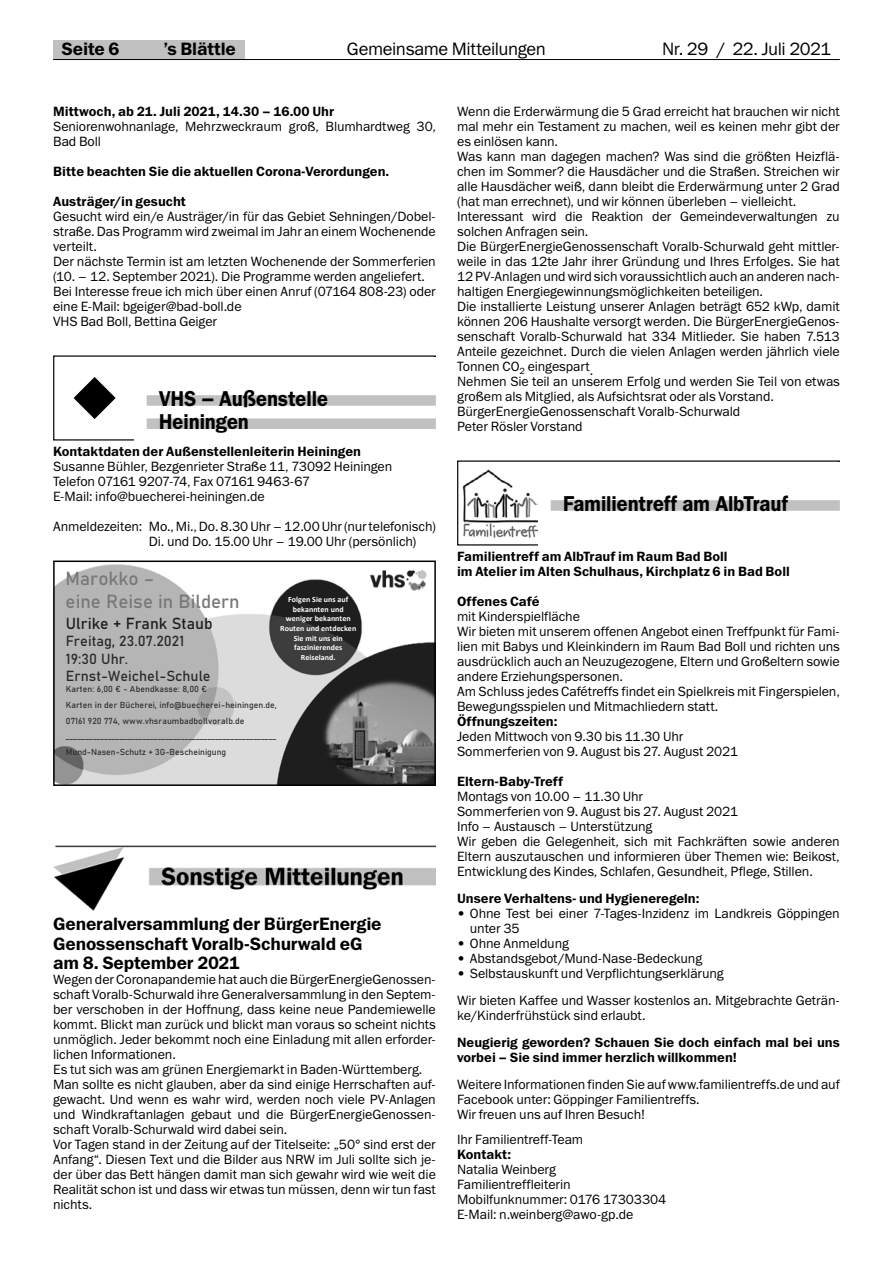
<style>
.page{position:relative;width:893px;height:1263px;background:#fff}
.page>*{position:absolute;margin:0;border:0;box-sizing:border-box;transform-origin:0 0}
.t1{font:21px/23.2px "Fra Dem OV UXIDGB";letter-spacing:.025em;color:#000;scale:.93 1}
.t2{font:21px "Fra Dem OV AOVHTL";letter-spacing:.03em;color:#000;scale:.93 1}
.t3{font:600 18.75px/22.5px "Bahnschrift";letter-spacing:.005em;color:#787878}
.t4{font:600 18.75px "Bahnschrift";color:#2e2e2e}
.t5{font:18px/19.5px "Franklin Gothic Demi ITC";letter-spacing:-.01em;color:#000}
.t6{font:18px "Franklin Gothic Book ITC";letter-spacing:-.025em;color:#000}
.t7{font:600 15.75px "Bahnschrift";letter-spacing:.005em;color:#1d1d1d}
.t8{font:600 14.4px/17.4px "Bahnschrift";letter-spacing:.005em;color:#2a2a2a}
.t9{font:13.5px/15px "Franklin Gothic Book ITC";letter-spacing:-.005em;color:#000}
.t10{font:13.5px/15px "Franklin Gothic Demi ITC";color:#000}
.t11{font:600 8.7px/15.6px "Bahnschrift";letter-spacing:.005em;color:#2e2e2e}
.t12{font:700 7.95px/9.6px "Calibri";letter-spacing:.005em;color:#fff;text-align:center}
</style>
<div class="page">
<div style="left:53px;top:40px;width:191px;height:20px;background:#c0c0c0"></div>
<hr style="left:53px;top:59px;width:787px;height:1px;background:#000">
<div style="left:147px;top:395px;width:289px;height:11px;background:#c1c1c1"></div>
<div style="left:147px;top:418px;width:289px;height:11px;background:#c1c1c1"></div>
<svg style="left:74px;top:377px;width:42px;height:42px"></svg>
<img style="left:56px;top:564px;width:377px;height:219px">
<img style="left:321px;top:677px;width:112px;height:106px">
<img style="left:360px;top:564px;width:72px;height:35px">
<div style="left:53px;top:560px;width:383px;height:226px;border:2px solid #000"></div>
<img style="left:53px;top:846px;width:383px;height:65px">
<img style="left:462px;top:469px;width:76px;height:69px">
<div style="left:551px;top:500px;width:289px;height:11px;background:#c1c1c1"></div>
<h3 class="t5" style="left:62px;top:39px;width:59px">Seite 6</h3>
<h3 class="t5" style="left:163px;top:39px;width:74px">’s Blättle</h3>
<h3 class="t6" style="left:347px;top:37px;width:201px">Gemeinsame Mitteilungen</h3>
<h3 class="t6" style="left:662px;top:37px;width:171px">Nr. 29 / 22. Juli 2021</h3>
<p class="t10" style="left:53px;top:104px;width:283px">Mittwoch, ab 21. Juli 2021, 14.30 – 16.00 Uhr</p>
<p class="t9" style="left:53px;top:118px;width:384px">Seniorenwohnanlage, Mehrzweckraum groß, Blumhardtweg 30,<br>Bad Boll</p>
<p class="t10" style="left:53px;top:164px;width:338px">Bitte beachten Sie die aktuellen Corona-Verordungen.</p>
<p class="t10" style="left:53px;top:194px;width:134px">Austräger/in gesucht</p>
<p class="t9" style="left:53px;top:208px;width:384px">Gesucht wird ein/e Austräger/in für das Gebiet Sehningen/Dobel&shy;straße. Das Programm wird zweimal im Jahr an einem Wochenende verteilt.<br>Der nächste Termin ist am letzten Wochenende der Sommerferien (10. – 12. September 2021). Die Programme werden angeliefert.<br>Bei Interesse freue ich mich über einen Anruf (07164 808-23) oder eine E-Mail: bgeiger@bad-boll.de<br>VHS Bad Boll, Bettina Geiger</p>
<h1 class="t1" style="left:159px;top:387px;width:183px">VHS – Außenstelle<br>Heiningen</h1>
<p class="t10" style="left:53px;top:444px;width:309px">Kontaktdaten der Außenstellenleiterin Heiningen</p>
<p class="t9" style="left:53px;top:458px;width:341px">Susanne Bühler, Bezgenrieter Straße 11, 73092 Heiningen<br>Telefon 07161 9207-74, Fax 07161 9463-67<br>E-Mail: info@buecherei-heiningen.de</p>
<p class="t9" style="left:149px;top:518px;width:288px;text-indent:-96px">Anmeldezeiten: Mo., Mi., Do. 8.30 Uhr – 12.00 Uhr (nur telefonisch)<br>Di. und Do. 15.00 Uhr – 19.00 Uhr (persönlich)</p>
<h2 class="t3" style="left:66px;top:566px;width:176px">Marokko –<br>eine Reise in Bildern</h2>
<p class="t7" style="left:66px;top:611px;width:148px">Ulrike + Frank Staub</p>
<p class="t8" style="left:66px;top:631px;width:146px">Freitag, 23.07.2021<br>19:30 Uhr.<br>Ernst-Weichel-Schule</p>
<p class="t11" style="left:66px;top:681px;width:213px">Karten: 6,00 € - Abendkasse: 8,00 €<br>Karten in der Bücherei, info@buecherei-heiningen.de, 07161 920 774, www.vhsraumbadbollvoralb.de _______________________________________________________ Mund-Nasen-Schutz + 3G-Bescheinigung</p>
<p class="t12" style="left:280px;top:594px;width:78px">Folgen Sie uns auf bekannten und weniger bekannten<br>Routen und entdecken<br>Sie mit uns ein faszinierendes<br>Reiseland.</p>
<h2 class="t4" style="left:67px;top:589px;width:102px">erforderlich</h2>
<h3 class="t5" style="left:53px;top:915px;width:330px">Generalversammlung der BürgerEnergie<br>Genossenschaft Voralb-Schurwald eG am 8. September 2021</h3>
<p class="t9" style="left:53px;top:972px;width:384px">Wegen der Coronapandemie hat auch die BürgerEnergieGenossen&shy;schaft Voralb-Schurwald ihre Generalversammlung in den Septem&shy;ber verschoben in der Hoffnung, dass keine neue Pandemiewelle kommt. Blickt man zurück und blickt man voraus so scheint nichts unmöglich. Jeder bekommt noch eine Einladung mit allen erforder&shy;lichen Informationen.<br>Es tut sich was am grünen Energiemarkt in Baden-Württemberg.<br>Man sollte es nicht glauben, aber da sind einige Herrschaften auf&shy;gewacht. Und wenn es wahr wird, werden noch viele PV-Anlagen und Windkraftanlagen gebaut und die BürgerEnergieGenossen&shy;schaft Voralb-Schurwald wird dabei sein.<br>Vor Tagen stand in der Zeitung auf der Titelseite: „50° sind erst der Anfang“. Diesen Text und die Bilder aus NRW im Juli sollte sich je&shy;der über das Bett hängen damit man sich gewahr wird wie weit die Realität schon ist und dass wir etwas tun müssen, denn wir tun fast nichts.</p>
<p class="t9" style="left:457px;top:103px;width:384px">Wenn die Erderwärmung die 5 Grad erreicht hat brauchen wir nicht mal mehr ein Testament zu machen, weil es keinen mehr gibt der es einlösen kann.<br>Was kann man dagegen machen? Was sind die größten Heizflä&shy;chen im Sommer? die Hausdächer und die Straßen. Streichen wir alle Hausdächer weiß, dann bleibt die Erderwärmung unter 2 Grad (hat man errechnet), und wir können überleben – vielleicht.<br>Interessant wird die Reaktion der Gemeindeverwaltungen zu solchen Anfragen sein.<br>Die BürgerEnergieGenossenschaft Voralb-Schurwald geht mittler&shy;weile in das 12te Jahr ihrer Gründung und Ihres Erfolges. Sie hat 12 PV-Anlagen und wird sich voraussichtlich auch an anderen nach&shy;haltigen Energiegewinnungsmöglichkeiten beteiligen.<br>Die installierte Leistung unserer Anlagen beträgt 652 kWp, damit können 206 Haushalte versorgt werden. Die BürgerEnergieGenos&shy;senschaft Voralb-Schurwald hat 334 Mitlieder. Sie haben 7.513<br>Anteile gezeichnet. Durch die vielen Anlagen werden jährlich viele Tonnen CO<sub>2</sub> eingespart.<br>Nehmen Sie teil an unserem Erfolg und werden Sie Teil von etwas großem als Mitglied, als Aufsichtsrat oder als Vorstand.<br>BürgerEnergieGenossenschaft Voralb-Schurwald<br>Peter Rösler Vorstand</p>
<h1 class="t2" style="left:563px;top:492px;width:243px">Familientreff am AlbTrauf</h1>
<p class="t10" style="left:457px;top:549px;width:334px">Familientreff am AlbTrauf im Raum Bad Boll<br>im Atelier im Alten Schulhaus, Kirchplatz 6 in Bad Boll</p>
<p class="t10" style="left:457px;top:594px;width:84px">Offenes Café</p>
<p class="t9" style="left:457px;top:608px;width:384px">mit Kinderspielfläche<br>Wir bieten mit unserem offenen Angebot einen Treffpunkt für Fami&shy;lien mit Babys und Kleinkindern im Raum Bad Boll und richten uns ausdrücklich auch an Neuzugezogene, Eltern und Großeltern sowie andere Erziehungspersonen.<br>Am Schluss jedes Cafétreffs findet ein Spielkreis mit Fingerspielen, Bewegungsspielen und Mitmachliedern statt.</p>
<p class="t10" style="left:457px;top:714px;width:102px">Öffnungszeiten:</p>
<p class="t9" style="left:457px;top:728px;width:283px">Jeden Mittwoch von 9.30 bis 11.30 Uhr<br>Sommerferien von 9. August bis 27. August 2021</p>
<p class="t10" style="left:457px;top:774px;width:108px">Eltern-Baby-Treff</p>
<p class="t9" style="left:457px;top:788px;width:384px">Montags von 10.00 – 11.30 Uhr<br>Sommerferien von 9. August bis 27. August 2021<br>Info – Austausch – Unterstützung<br>Wir geben die Gelegenheit, sich mit Fachkräften sowie anderen Eltern auszutauschen und informieren über Themen wie: Beikost, Entwicklung des Kindes, Schlafen, Gesundheit, Pflege, Stillen.</p>
<p class="t10" style="left:457px;top:891px;width:244px">Unsere Verhaltens- und Hygieneregeln:</p>
<p class="t9" style="left:470px;top:905px;width:371px;text-indent:-13px">• Ohne Test bei einer 7-Tages-Inzidenz im Landkreis Göppingen unter 35</p>
<p class="t9" style="left:457px;top:935px;width:113px">• Ohne Anmeldung</p>
<p class="t9" style="left:457px;top:950px;width:247px">• Abstandsgebot/Mund-Nase-Bedeckung</p>
<p class="t9" style="left:457px;top:959px;width:384px;line-height:27px">• Selbstauskunft und Verpflichtungserklärung<br>Wir bieten Kaffee und Wasser kostenlos an. Mitgebrachte Geträn-</p>
<p class="t9" style="left:457px;top:1007px;width:190px">ke/Kinderfrühstück sind erlaubt.</p>
<p class="t10" style="left:457px;top:1035px;width:384px">Neugierig geworden? Schauen Sie doch einfach mal bei uns vorbei – Sie sind immer herzlich willkommen!</p>
<p class="t9" style="left:457px;top:1076px;width:384px">Weitere Informationen finden Sie auf www.familientreffs.de und auf<br>Facebook unter: Göppinger Familientreffs.<br>Wir freuen uns auf Ihren Besuch!</p>
<p class="t9" style="left:457px;top:1132px;width:128px">Ihr Familientreff-Team</p>
<p class="t10" style="left:457px;top:1147px;width:56px">Kontakt:</p>
<p class="t9" style="left:457px;top:1162px;width:211px">Natalia Weinberg<br>Familientreffleiterin<br>Mobilfunknummer: 0176 17303304<br>E-Mail: n.weinberg@awo-gp.de</p>
</div>
